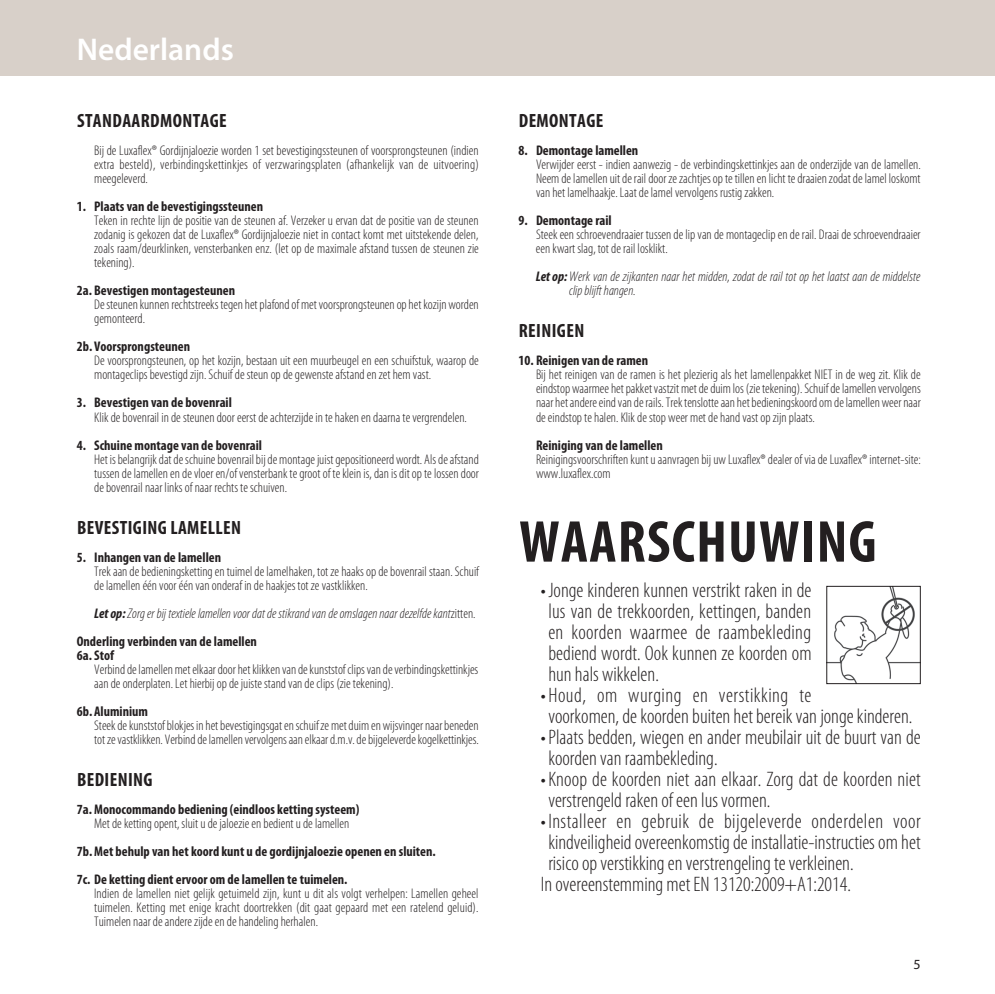
<style>
.page{position:relative;width:995px;height:994px;background:#fff}
.page>*{position:absolute;margin:0;border:0;box-sizing:border-box;transform-origin:0 0}
.t1{font:700 condensed 59.5px "Myriad Pro";letter-spacing:.02em;color:#231f20}
.t2{font:600 31.5px "Myriad Pro";color:#fff}
.t3{font:300 condensed 21px/21px "Myriad Pro";color:#231f20}
.t4{font:300 condensed 21px "Myriad Pro";letter-spacing:.02em;color:#231f20}
.t5{font:700 condensed 19.25px "Myriad Pro";letter-spacing:.02em;color:#231f20}
.t6{font:300 condensed 14px/14px "Myriad Pro";color:#231f20}
.t7{font:700 condensed 14px/28px "Myriad Pro";color:#231f20}
.t8{font:italic 300 condensed 14px/28px "Myriad Pro";color:#231f20}
.t9{font:14px "Myriad Pro";color:#231f20}
.s1{font-weight:700}
.s2{font-style:normal}
.s3{font-weight:700;font-style:normal}
</style>
<div class="page">
<img style="left:828px;top:587px;width:90px;height:94px">
<div style="left:826px;top:585px;width:94px;height:98px;border:1px solid #231f20"></div>
<div style="left:2px;top:0;width:992px;height:76px;background:#d8d0c9"></div>
<hr style="left:0;top:0;width:2px;height:76px;background:#d8d0c9">
<h2 class="t2" style="left:77px;top:29px;width:158px">Nederlands</h2>
<h3 class="t5" style="left:77px;top:109px;width:151px">STANDAARDMONTAGE</h3>
<p class="t6" style="left:94px;top:143px;width:386px;text-align:justify">Bij de Luxaflex® Gordijnjaloezie worden 1 set bevestigingssteunen of voorsprongsteunen (indien extra besteld), verbindingskettinkjes of verzwaringsplaten (afhankelijk van de uitvoering) meegeleverd.</p>
<p class="t7" style="left:77px;top:192px;width:188px">1. Plaats van de bevestigingssteunen</p>
<p class="t6" style="left:94px;top:213px;width:386px;text-align:justify">Teken in rechte lijn de positie van de steunen af. Verzeker u ervan dat de positie van de steunen zodanig is gekozen dat de Luxaflex® Gordijnjaloezie niet in contact komt met uitstekende delen, zoals raam/deurklinken, vensterbanken enz. (let op de maximale afstand tussen de steunen zie tekening).</p>
<p class="t7" style="left:77px;top:276px;width:160px">2a. Bevestigen montagesteunen</p>
<p class="t6" style="left:94px;top:297px;width:386px">Desteunenkunnenrechtstreeks tegenhetplafondofmetvoorsprongsteunenophetkozijnworden gemonteerd.</p>
<p class="t7" style="left:77px;top:332px;width:115px">2b. Voorsprongsteunen</p>
<p class="t6" style="left:94px;top:353px;width:386px">De voorsprongsteunen, op het kozijn, bestaan uit een muurbeugel en een schuifstuk, waarop de montageclips bevestigd zijn. Schuif de steun op de gewenste afstand en zet hem vast.</p>
<p class="t7" style="left:77px;top:388px;width:156px">3. Bevestigen van de bovenrail</p>
<p class="t6" style="left:94px;top:409px;width:374px">Klik de bovenrail in de steunen door eerst de achterzijde in te haken en daarna te vergrendelen.</p>
<p class="t7" style="left:77px;top:430px;width:187px">4. Schuine montage van de bovenrail</p>
<p class="t6" style="left:94px;top:451px;width:386px;text-align:justify">Het is belangrijk dat de schuine bovenrail bij de montage juist gepositioneerd wordt. Als de afstand tussen de lamellen en de vloer en/of vensterbank te groot of te klein is, dan is dit op te lossen door de bovenrail naar links of naar rechts te schuiven.</p>
<h3 class="t5" style="left:77px;top:515px;width:166px">BEVESTIGING LAMELLEN</h3>
<p class="t7" style="left:77px;top:542px;width:146px">5. Inhangen van de lamellen</p>
<p class="t6" style="left:94px;top:563px;width:386px">Trek aan de bedieningsketting en tuimel de lamelhaken, tot ze haaks op de bovenrail staan. Schuif de lamellen één voor één van onderaf in de haakjes tot ze vastklikken.</p>
<p class="t8" style="left:77px;top:598px;width:400px;text-indent:17px"><span class="s1">Let op:</span> Zorg er bij textiele lamellen voor dat de stikrand van de omslagen naar dezelfde kant<span class="s2">zitten.<br></span><span class="s3">Onderling verbinden van de lamellen</span></p>
<p class="t7" style="left:77px;top:640px;width:39px">6a. Stof</p>
<p class="t6" style="left:94px;top:661px;width:385px">Verbind de lamellen met elkaar door het klikken van de kunststof clips van de verbindingskettinkjes aan de onderplaten. Let hierbij op de juiste stand van de clips (zie tekening).</p>
<p class="t7" style="left:77px;top:696px;width:73px">6b. Aluminium</p>
<p class="t6" style="left:94px;top:717px;width:386px">Steek de kunststof blokjes in het bevestigingsgat en schuif ze met duim en wijsvinger naar beneden tot ze vastklikken. Verbind de lamellen vervolgens aan elkaar d.m.v. de bijgeleverde kogelkettinkjes.</p>
<h3 class="t5" style="left:77px;top:767px;width:77px">BEDIENING</h3>
<p class="t7" style="left:77px;top:794px;width:284px">7a. Monocommando bediening (eindloos ketting systeem)</p>
<p class="t6" style="left:94px;top:815px;width:256px">Met de ketting opent, sluit u de jaloezie en bedient u de lamellen</p>
<p class="t7" style="left:77px;top:836px;width:360px">7b.Met behulp van het koord kunt u de gordijnjaloezie openen en sluiten.<br>7c. De ketting dient ervoor om de lamellen te tuimelen.</p>
<p class="t6" style="left:94px;top:885px;width:386px;text-align:justify">Indien de lamellen niet gelijk getuimeld zijn, kunt u dit als volgt verhelpen: Lamellen geheel tuimelen. Ketting met enige kracht doortrekken (dit gaat gepaard met een ratelend geluid).<br>Tuimelen naar de andere zijde en de handeling herhalen.</p>
<h3 class="t5" style="left:518px;top:109px;width:86px">DEMONTAGE</h3>
<p class="t7" style="left:518px;top:136px;width:121px">8. Demontage lamellen</p>
<p class="t6" style="left:536px;top:157px;width:386px;text-align:justify">Verwijder eerst - indien aanwezig - de verbindingskettinkjes aan de onderzijde van de lamellen.<br>Neem de lamellen uit de rail door ze zachtjes op te tillen en licht te draaien zodat de lamel loskomt van het lamelhaakje. Laat de lamel vervolgens rustig zakken.</p>
<p class="t7" style="left:518px;top:206px;width:94px">9. Demontage rail</p>
<p class="t6" style="left:536px;top:227px;width:386px">Steek een schroevendraaier tussen de lip van de montageclip en de rail. Draai de schroevendraaier een kwart slag, tot de rail losklikt.</p>
<p class="t8" style="left:569px;top:269px;width:353px;line-height:14px;text-indent:-33px"><span class="s1">Let op:</span> Werk van de zijkanten naar het midden, zodat de rail tot op het laatst aan de middelste clip blijft hangen.</p>
<h3 class="t5" style="left:518px;top:319px;width:67px">REINIGEN</h3>
<p class="t7" style="left:518px;top:346px;width:131px">10. Reinigen van de ramen</p>
<p class="t6" style="left:536px;top:367px;width:386px;text-align:justify">Bij het reinigen van de ramen is het plezierig als het lamellenpakket NIET in de weg zit. Klik de eindstop waarmee het pakket vastzit met de duim los (zie tekening). Schuif de lamellen vervolgens naar het andere eind van de rails. Trek tenslotte aan het bedieningskoord om de lamellen weer naar de eindstop te halen. Klik de stop weer met de hand vast op zijn plaats.</p>
<p class="t7" style="left:536px;top:430px;width:128px">Reiniging van de lamellen</p>
<p class="t6" style="left:536px;top:451px;width:386px">Reinigingsvoorschriften kunt u aanvragen bij uw Luxaflex® dealer of via de Luxaflex® internet-site: www.luxaflex.com</p>
<h1 class="t1" style="left:519px;top:504px;width:359px">WAARSCHUWING</h1>
<h3 class="t3" style="left:548px;top:579px;width:265px;text-align:justify;text-indent:-7px">• Jonge kinderen kunnen verstrikt raken in de lus van de trekkoorden, kettingen, banden en koorden waarmee de raambekleding bediend wordt. Ook kunnen ze koorden om hun hals wikkelen.</h3>
<h3 class="t3" style="left:548px;top:684px;width:365px;text-indent:-7px">• Houd, om wurging en verstikking te<br>voorkomen, de koorden buiten het bereik van jonge kinderen.</h3>
<h3 class="t3" style="left:548px;top:726px;width:374px;text-indent:-7px">• Plaats bedden, wiegen en ander meubilair uit de buurt van de koorden van raambekleding.</h3>
<h3 class="t3" style="left:548px;top:768px;width:374px;text-indent:-7px">• Knoop de koorden niet aan elkaar. Zorg dat de koorden niet verstrengeld raken of een lus vormen.</h3>
<h3 class="t4" style="left:541px;top:808px;width:381px">• Installeer en gebruik de bijgeleverde onderdelen voor</h3>
<h3 class="t3" style="left:548px;top:831px;width:374px">kindveiligheid overeenkomstig de installatie-instructies om het</h3>
<h3 class="t3" style="left:548px;top:852px;width:307px">risico op verstikking en verstrengeling te verkleinen.</h3>
<h3 class="t3" style="left:541px;top:873px;width:311px">In overeenstemming met EN 13120:2009+A1:2014.</h3>
<p class="t9" style="left:913px;top:954px;width:9px">5</p>
</div>
